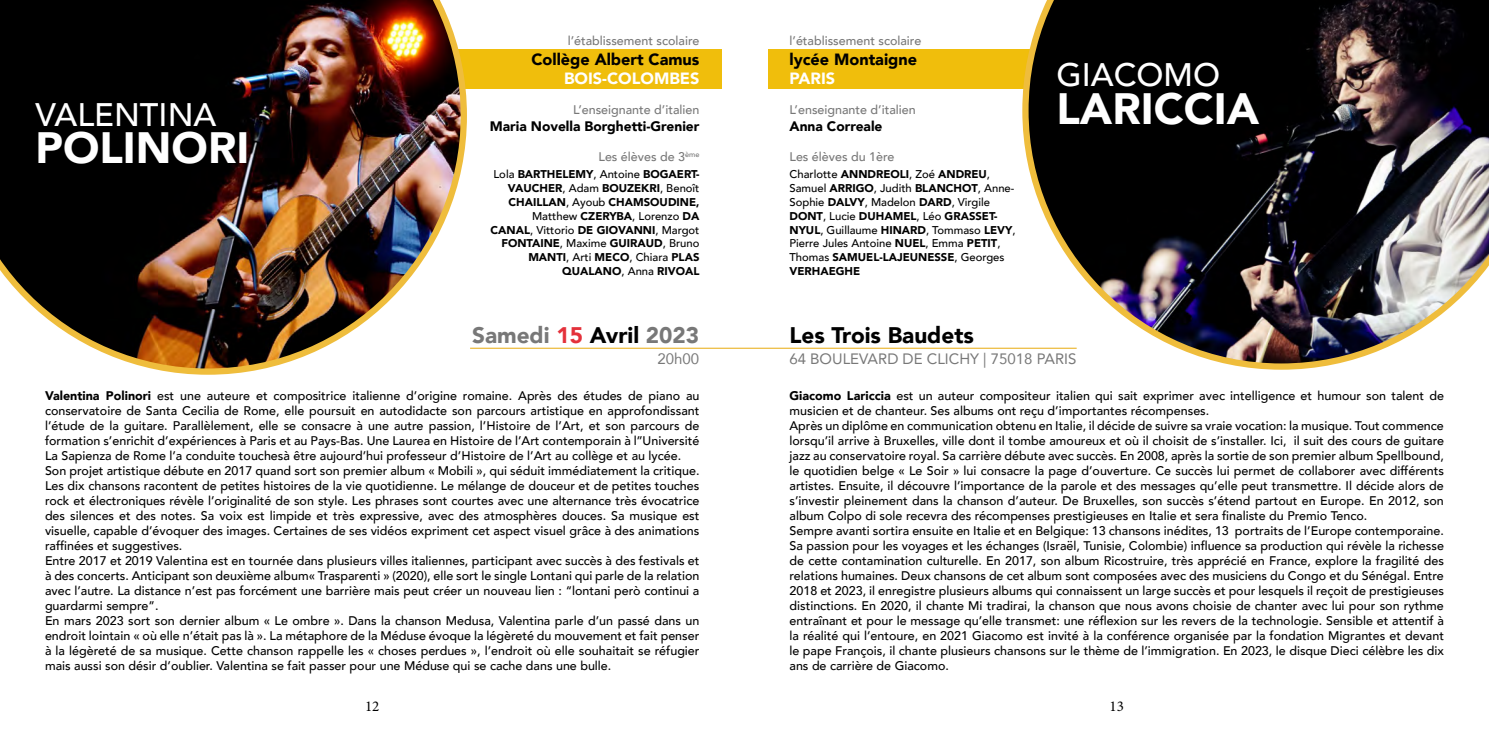
<style>
.page{position:relative;width:1489px;height:745px;background:#fff}
.page>*{position:absolute;margin:0;border:0;box-sizing:border-box;transform-origin:0 0}
.t1{font:900 43.75px "Avenir";color:#fff}
.t2{font:500 32.5px "Avenir";color:#fff}
.t3{font:900 22.5px "Avenir";color:#787878}
.t4{font:900 22.5px "Avenir";color:#000}
.t5{font:900 16.25px "Avenir";color:#000}
.t6{font:900 16.25px "Avenir";color:#fff}
.t7{font:15px "Avenir";color:#787878}
.t8{font:15px "Minion Pro";color:#000}
.t9{font:900 13.75px "Avenir";color:#000}
.t10{font:500 12.5px/15px "Avenir";color:#000}
.t11{font:500 12.5px "Avenir";color:#787878}
.t12{font:500 11.25px/13.8px "Avenir";color:#000}
.t13{font:900 11.25px/13.8px "Avenir";color:#000;text-align:right}
.s1{font-weight:500}
.s2{color:#e4313b}
.s3{color:#000}
.s4{font-weight:900}
</style>
<div class="page">
<div style="left:446px;top:49px;width:635px;height:40px;background:#f0be0c"></div>
<img style="left:0;top:0;width:467px;height:374px">
<img style="left:1022px;top:0;width:466px;height:369px">
<div style="left:722px;top:27px;width:45px;height:84px;background:#fff"></div>
<hr style="left:470px;top:347px;width:606px;height:1px;background:#edbb3e">
<h2 class="t2" style="left:35px;top:86px;width:182px">VALENTINA</h2>
<h1 class="t1" style="left:35px;top:110px;width:215px">POLINORI</h1>
<p class="t11" style="left:567px;top:30px;width:133px">l’établissement scolaire</p>
<h3 class="t5" style="left:531px;top:45px;width:169px">Collège Albert Camus</h3>
<h3 class="t6" style="left:564px;top:65px;width:137px">BOIS-COLOMBES</h3>
<p class="t11" style="left:573px;top:99px;width:128px">L’enseignante d’italien</p>
<p class="t9" style="left:490px;top:114px;width:211px">Maria Novella Borghetti-Grenier</p>
<p class="t11" style="left:598px;top:146px;width:102px">Les élèves de 3<sup>ème</sup></p>
<p class="t13" style="left:490px;top:167px;width:210px"><span class="s1">Lola</span> BARTHELEMY<span class="s1">, Antoine</span> BOGAERT-<br>VAUCHER<span class="s1">, Adam</span> BOUZEKRI<span class="s1">, Benoît<br></span>CHAILLAN<span class="s1">, Ayoub</span> CHAMSOUDINE,<br><span class="s1">Matthew</span> CZERYBA<span class="s1">, Lorenzo</span> DA<br>CANAL<span class="s1">, Vittorio</span> DE GIOVANNI<span class="s1">, Margot<br></span>FONTAINE<span class="s1">, Maxime</span> GUIRAUD<span class="s1">, Bruno<br></span>MANTI<span class="s1">, Arti</span> MECO<span class="s1">, Chiara</span> PLAS<br>QUALANO<span class="s1">, Anna</span> RIVOAL</p>
<h3 class="t3" style="left:472px;top:316px;width:229px">Samedi <span class="s2">15</span> <span class="s3">Avril</span> 2023</h3>
<p class="t7" style="left:657px;top:347px;width:43px">20h00</p>
<p class="t10" style="left:45px;top:387px;width:656px"><span class="s4">Valentina Polinori</span> est une auteure et compositrice italienne d’origine romaine. Après des études de piano au conservatoire de Santa Cecilia de Rome, elle poursuit en autodidacte son parcours artistique en approfondissant l’étude de la guitare. Parallèlement, elle se consacre à une autre passion, l’Histoire de l’Art, et son parcours de formation s’enrichit d’expériences à Paris et au Pays-Bas. Une Laurea en Histoire de l’Art contemporain à l’’Université La Sapienza de Rome l’a conduite touchesà être aujourd’hui professeur d’Histoire de l’Art au collège et au lycée.<br>Son projet artistique débute en 2017 quand sort son premier album « Mobili », qui séduit immédiatement la critique.<br>Les dix chansons racontent de petites histoires de la vie quotidienne. Le mélange de douceur et de petites touches rock et électroniques révèle l’originalité de son style. Les phrases sont courtes avec une alternance très évocatrice des silences et des notes. Sa voix est limpide et très expressive, avec des atmosphères douces. Sa musique est visuelle, capable d’évoquer des images. Certaines de ses vidéos expriment cet aspect visuel grâce à des animations raffinées et suggestives.<br>Entre 2017 et 2019 Valentina est en tournée dans plusieurs villes italiennes, participant avec succès à des festivals et à des concerts. Anticipant son deuxième album« Trasparenti » (2020), elle sort le single Lontani qui parle de la relation avec l’autre. La distance n’est pas forcément une barrière mais peut créer un nouveau lien : “lontani però continui a guardarmi sempre”.<br>En mars 2023 sort son dernier album « Le ombre ». Dans la chanson Medusa, Valentina parle d’un passé dans un endroit lointain « où elle n’était pas là ». La métaphore de la Méduse évoque la légèreté du mouvement et fait penser à la légèreté de sa musique. Cette chanson rappelle les « choses perdues », l’endroit où elle souhaitait se réfugier mais aussi son désir d’oublier. Valentina se fait passer pour une Méduse qui se cache dans une bulle.</p>
<p class="t11" style="left:789px;top:30px;width:133px">l’établissement scolaire</p>
<h3 class="t5" style="left:789px;top:45px;width:129px">lycée Montaigne</h3>
<h3 class="t6" style="left:789px;top:65px;width:47px">PARIS</h3>
<p class="t11" style="left:789px;top:99px;width:128px">L’enseignante d’italien</p>
<p class="t9" style="left:789px;top:114px;width:94px">Anna Correale</p>
<p class="t11" style="left:789px;top:146px;width:106px">Les élèves du 1ère</p>
<p class="t12" style="left:789px;top:167px;width:227px">Charlotte <span class="s4">ANNDREOLI</span>, Zoé <span class="s4">ANDREU</span>, Samuel <span class="s4">ARRIGO</span>, Judith <span class="s4">BLANCHOT</span>, Anne-Sophie <span class="s4">DALVY</span>, Madelon <span class="s4">DARD</span>, Virgile <span class="s4">DONT</span>, Lucie <span class="s4">DUHAMEL</span>, Léo <span class="s4">GRASSET-NYUL</span>, Guillaume <span class="s4">HINARD</span>, Tommaso <span class="s4">LEVY</span>, Pierre Jules Antoine <span class="s4">NUEL</span>, Emma <span class="s4">PETIT</span>, Thomas <span class="s4">SAMUEL-LAJEUNESSE</span>, Georges <span class="s4">VERHAEGHE</span></p>
<h2 class="t2" style="left:1056px;top:47px;width:165px">GIACOMO</h2>
<h1 class="t1" style="left:1056px;top:71px;width:204px">LARICCIA</h1>
<h3 class="t4" style="left:789px;top:315px;width:186px">Les Trois Baudets</h3>
<p class="t7" style="left:789px;top:347px;width:288px">64 BOULEVARD DE CLICHY | 75018 PARIS</p>
<p class="t10" style="left:789px;top:387px;width:656px"><span class="s4">Giacomo Lariccia</span> est un auteur compositeur italien qui sait exprimer avec intelligence et humour son talent de musicien et de chanteur. Ses albums ont reçu d’importantes récompenses.<br>Après un diplôme en communication obtenu en Italie, il décide de suivre sa vraie vocation: la musique. Tout commence lorsqu’il arrive à Bruxelles, ville dont il tombe amoureux et où il choisit de s’installer. Ici, il suit des cours de guitare jazz au conservatoire royal. Sa carrière débute avec succès. En 2008, après la sortie de son premier album Spellbound, le quotidien belge « Le Soir » lui consacre la page d’ouverture. Ce succès lui permet de collaborer avec différents artistes. Ensuite, il découvre l’importance de la parole et des messages qu’elle peut transmettre. Il décide alors de s’investir pleinement dans la chanson d’auteur. De Bruxelles, son succès s’étend partout en Europe. En 2012, son album Colpo di sole recevra des récompenses prestigieuses en Italie et sera finaliste du Premio Tenco.<br>Sempre avanti sortira ensuite en Italie et en Belgique: 13 chansons inédites, 13 portraits de l’Europe contemporaine.<br>Sa passion pour les voyages et les échanges (Israël, Tunisie, Colombie) influence sa production qui révèle la richesse de cette contamination culturelle. En 2017, son album Ricostruire, très apprécié en France, explore la fragilité des relations humaines. Deux chansons de cet album sont composées avec des musiciens du Congo et du Sénégal. Entre 2018 et 2023, il enregistre plusieurs albums qui connaissent un large succès et pour lesquels il reçoit de prestigieuses distinctions. En 2020, il chante Mi tradirai, la chanson que nous avons choisie de chanter avec lui pour son rythme entraînant et pour le message qu’elle transmet: une réflexion sur les revers de la technologie. Sensible et attentif à la réalité qui l’entoure, en 2021 Giacomo est invité à la conférence organisée par la fondation Migrantes et devant le pape François, il chante plusieurs chansons sur le thème de l’immigration. En 2023, le disque Dieci célèbre les dix ans de carrière de Giacomo.</p>
<p class="t8" style="left:365px;top:696px;width:16px">12</p>
<p class="t8" style="left:1109px;top:696px;width:16px">13</p>
</div>
